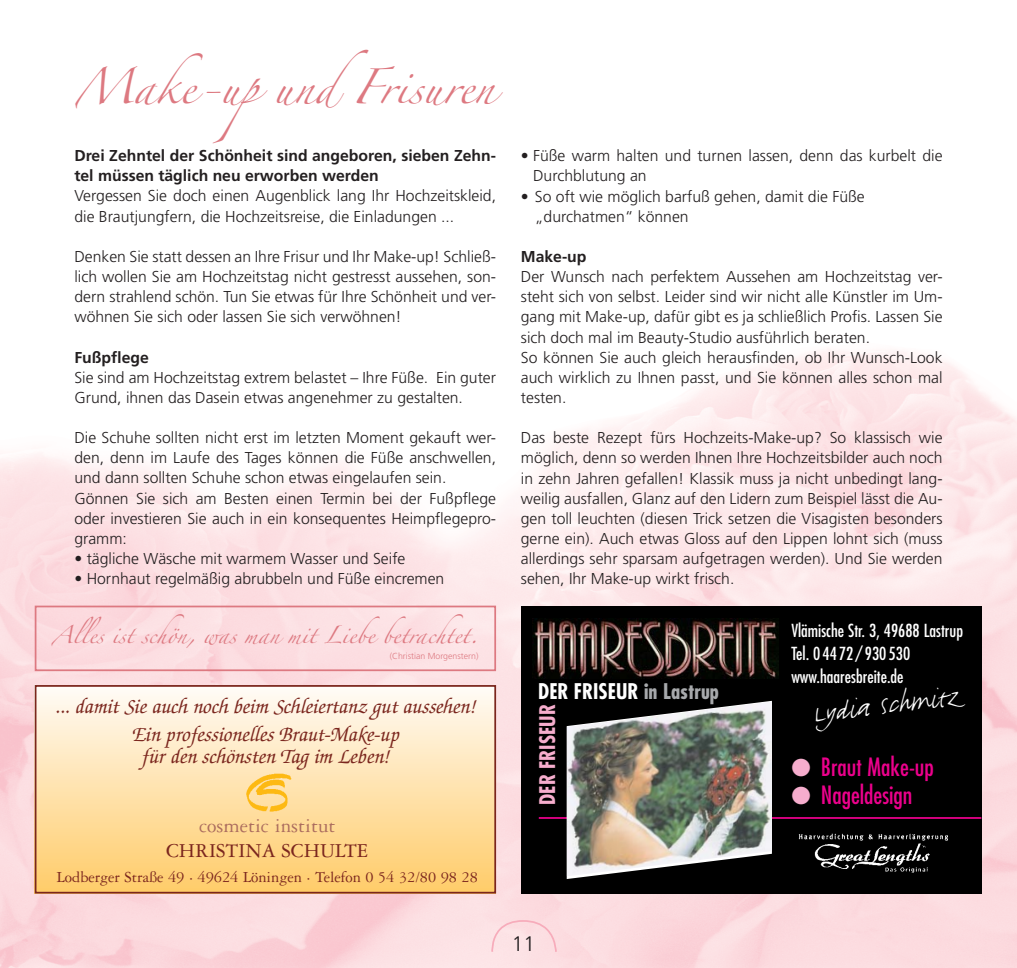
<style>
.page{position:relative;width:1017px;height:968px;background:#fff}
.page>*{position:absolute;margin:0;border:0;box-sizing:border-box;transform-origin:0 0}
.t1{font:31.5px "Zapfino";color:#dd7981}
.t2{font:31.5px "FF Justlefthand";color:#fff}
.t3{font:condensed 24.5px "Futura";color:#ec008c}
.t4{font:italic 500 21.53px/27.7px "Zapf Chancery";color:#7b261e;text-align:center}
.t5{font:700 condensed 21px "Futura";color:#fff}
.t6{font:21px "Garamond Three";color:#ab6c5e}
.t7{font:21px "Garamond Three";color:#7b261e}
.t8{font:700 condensed 21px "Futura";color:#f6adcd}
.t9{font:300 21px "Frutiger";color:#231f20}
.t10{font:condensed 17.5px/22.8px "Futura";color:#fff}
.t11{font:16.45px "Garamond Three";color:#7b261e}
.t12{font:300 15.75px/20.1px "Frutiger";color:#231f20}
.t13{font:700 15.75px/20.1px "Frutiger";color:#231f20}
.t14{font:15.75px "Zapfino";color:#dd7981}
.t15{font:300 8.75px "Frutiger";color:#dd7981}
.s1{color:#a7a9ac}
.s2{color:#f6adcd}
</style>
<div class="page">
<img style="left:0;top:349px;width:1017px;height:618px">
<svg style="left:491px;top:919px;width:67px;height:34px;background:#fbdbe0"></svg>
<div style="left:35px;top:685px;width:461px;height:208px;background:linear-gradient(to bottom,#fffbf6,#ffcc69)"></div>
<img style="left:246px;top:769px;width:47px;height:45px">
<div style="left:35px;top:685px;width:461px;height:208px;border:2px solid #7b261d"></div>
<div style="left:521px;top:605px;width:461px;height:288px;background:#000"></div>
<img style="left:533px;top:618px;width:245px;height:60px">
<img style="left:799px;top:833px;width:148px;height:40px">
<hr style="left:539px;top:817px;width:442px;height:1px;background:#ec008c">
<img style="left:567px;top:701px;width:205px;height:175px">
<div style="left:35px;top:605px;width:461px;height:66px;border:2px solid #dd7981"></div>
<h1 class="t1" style="left:74px;top:74px;width:422px">Make-upundFrisuren</h1>
<p class="t13" style="left:74px;top:147px;width:423px">Drei Zehntel der Schönheit sind angeboren, sieben Zehn&shy;tel müssen täglich neu erworben werden</p>
<p class="t12" style="left:74px;top:187px;width:423px">Vergessen Sie doch einen Augenblick lang Ihr Hochzeitskleid, die Brautjungfern, die Hochzeitsreise, die Einladungen ...</p>
<p class="t12" style="left:74px;top:247px;width:423px;text-align:justify">Denken Sie statt dessen an Ihre Frisur und Ihr Make-up! Schließ&shy;lich wollen Sie am Hochzeitstag nicht gestresst aussehen, son&shy;dern strahlend schön. Tun Sie etwas für Ihre Schönheit und ver&shy;wöhnen Sie sich oder lassen Sie sich verwöhnen!</p>
<p class="t13" style="left:74px;top:348px;width:76px">Fußpflege</p>
<p class="t12" style="left:74px;top:368px;width:423px">Sie sind am Hochzeitstag extrem belastet – Ihre Füße. Ein guter<br>Grund, ihnen das Dasein etwas angenehmer zu gestalten.</p>
<p class="t12" style="left:74px;top:429px;width:423px">Die Schuhe sollten nicht erst im letzten Moment gekauft wer&shy;den, denn im Laufe des Tages können die Füße anschwellen, und dann sollten Schuhe schon etwas eingelaufen sein.<br>Gönnen Sie sich am Besten einen Termin bei der Fußpflege oder investieren Sie auch in ein konsequentes Heimpflegepro&shy;gramm:</p>
<p class="t12" style="left:74px;top:549px;width:333px">• tägliche Wäsche mit warmem Wasser und Seife</p>
<p class="t12" style="left:74px;top:569px;width:371px">• Hornhaut regelmäßig abrubbeln und Füße eincremen</p>
<p class="t14" style="left:52px;top:628px;width:428px">Alles ist schön, was man mit Liebe betrachtet.</p>
<p class="t15" style="left:390px;top:652px;width:90px">(Christian Morgenstern)</p>
<h3 class="t4" style="left:55px;top:694px;width:422px">... damit Sie auch noch beim Schleiertanz gut aussehen!<br>Ein professionelles Braut-Make-up</h3>
<h3 class="t4" style="left:141px;top:745px;width:250px">für den schönsten Tag im Leben!</h3>
<h3 class="t6" style="left:199px;top:817px;width:138px">cosmetic institut</h3>
<h3 class="t7" style="left:166px;top:843px;width:204px">CHRISTINA SCHULTE</h3>
<p class="t11" style="left:57px;top:870px;width:423px">Lodberger Straße 49 · 49624 Löningen · Telefon 0 54 32/80 98 28</p>
<p class="t12" style="left:533px;top:147px;width:411px;text-indent:-12px">• Füße warm halten und turnen lassen, denn das kurbelt die<br>Durchblutung an</p>
<p class="t12" style="left:535px;top:187px;width:331px;text-indent:-14px">• So oft wie möglich barfuß gehen, damit die Füße „durchatmen“ können</p>
<p class="t13" style="left:521px;top:247px;width:67px">Make-up</p>
<p class="t12" style="left:521px;top:268px;width:423px">Der Wunsch nach perfektem Aussehen am Hochzeitstag ver&shy;steht sich von selbst. Leider sind wir nicht alle Künstler im Um&shy;gang mit Make-up, dafür gibt es ja schließlich Profis. Lassen Sie sich doch mal im Beauty-Studio ausführlich beraten.<br>So können Sie auch gleich herausfinden, ob Ihr Wunsch-Look auch wirklich zu Ihnen passt, und Sie können alles schon mal testen.</p>
<p class="t12" style="left:521px;top:429px;width:423px;text-align:justify">Das beste Rezept fürs Hochzeits-Make-up? So klassisch wie möglich, denn so werden Ihnen Ihre Hochzeitsbilder auch noch in zehn Jahren gefallen! Klassik muss ja nicht unbedingt lang&shy;weilig ausfallen, Glanz auf den Lidern zum Beispiel lässt die Au&shy;gen toll leuchten (diesen Trick setzen die Visagisten besonders gerne ein). Auch etwas Gloss auf den Lippen lohnt sich (muss allerdings sehr sparsam aufgetragen werden). Und Sie werden sehen, Ihr Make-up wirkt frisch.</p>
<p class="t10" style="left:791px;top:621px;width:173px">Vlämische Str. 3, 49688 Lastrup<br>Tel. 0 44 72 / 930 530 www.haaresbreite.de</p>
<h3 class="t5" style="left:538px;top:682px;width:182px">DER FRISEUR <span class="s1">in Lastrup</span></h3>
<h1 class="t2" style="left:811px;top:692px;width:147px;rotate:-7deg">Lydia Schmitz</h1>
<h3 class="t8" style="left:538px;top:804px;width:102px;rotate:-90deg">DER FRISEUR</h3>
<h2 class="t3" style="left:791px;top:755px;width:144px"><span class="s2">●</span> Braut Make-up</h2>
<h2 class="t3" style="left:791px;top:783px;width:123px"><span class="s2">●</span> Nageldesign</h2>
<h3 class="t9" style="left:512px;top:934px;width:25px">11</h3>
</div>
